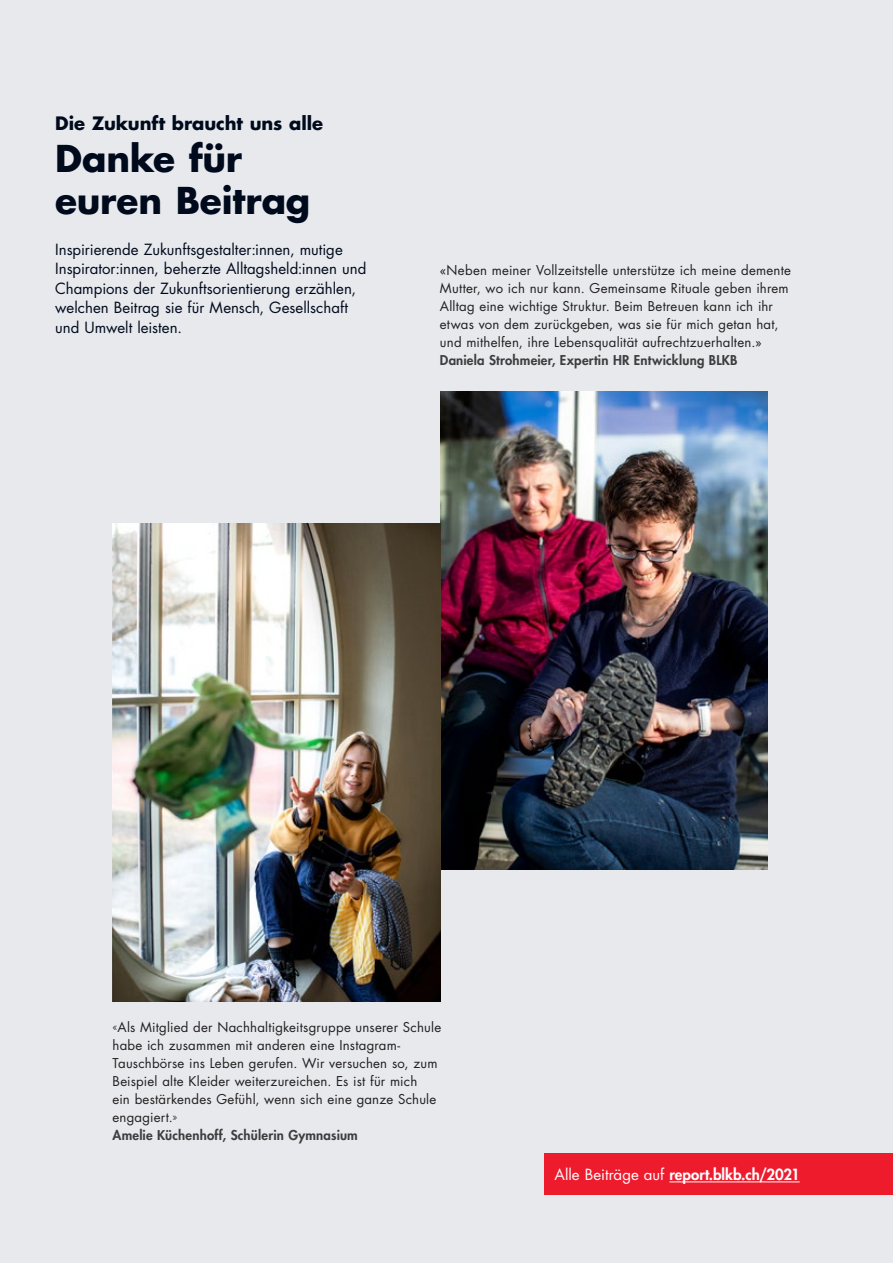
<style>
.page{position:relative;width:893px;height:1263px;background:#e7e9ec}
.page>*{position:absolute;margin:0;border:0;box-sizing:border-box;transform-origin:0 0}
.t1{font:700 36px/42px "Futura Std";letter-spacing:-.005em;color:#000a1d}
.t2{font:700 18px "Futura Std";letter-spacing:-.005em;color:#000a1d}
.t3{font:15px/19.5px "Futura Std";color:#000a1d}
.t4{font:800 15px "Futura Std";color:#fff}
.t5{font:13.2px/18px "Futura Std";letter-spacing:.015em;color:#231f20}
.t6{font:800 13.2px "Futura Std";letter-spacing:.015em;color:#3e3e3f}
.s1{font-weight:300}
.s2{font-weight:800;color:#3e3e3f}
.s3{font-weight:400}
</style>
<div class="page">
<div style="left:544px;top:1153px;width:349px;height:42px;background:#ee1b2d"></div>
<img style="left:440px;top:392px;width:328px;height:477px">
<img style="left:113px;top:524px;width:327px;height:478px">
<hr style="left:669px;top:1181px;width:131px;height:1px;background:#fff">
<h2 class="t2" style="left:55px;top:111px;width:269px">Die Zukunft braucht uns alle</h2>
<h1 class="t1" style="left:55px;top:137px;width:257px">Danke für euren Beitrag</h1>
<p class="t3" style="left:55px;top:239px;width:313px">Inspirierende Zukunftsgestalter:innen, mutige Inspirator:innen, beherzte Alltagsheld:innen und Champions der Zukunftsorientierung erzählen, welchen Beitrag sie für Mensch, Gesellschaft und Umwelt leisten.</p>
<p class="t5" style="left:440px;top:261px;width:353px">«Neben meiner Vollzeitstelle unterstütze ich meine demente Mutter, wo ich nur kann. Gemeinsame Rituale geben ihrem Alltag eine wichtige Struktur. Beim Betreuen kann ich ihr etwas von dem zurückgeben, was sie für mich getan hat, und mithelfen, ihre Lebensqualität aufrechtzuerhalten.»</p>
<p class="t6" style="left:440px;top:351px;width:299px">Daniela Strohmeier, Expertin HR Entwicklung BLKB</p>
<p class="t5" style="left:113px;top:1019px;width:330px"><span class="s1">«</span>Als Mitglied der Nachhaltigkeitsgruppe unserer Schule habe ich zusammen mit anderen eine Instagram-Tauschbörse ins Leben gerufen. Wir versuchen so, zum Beispiel alte Kleider weiterzureichen. Es ist für mich<br>ein bestärkendes Gefühl, wenn sich eine ganze Schule engagiert.<span class="s1">»<br></span><span class="s2">Amelie Küchenhoff, Schülerin Gymnasium</span></p>
<p class="t4" style="left:555px;top:1165px;width:247px"><span class="s3">Alle Beiträge auf</span> report.blkb.ch/2021</p>
</div>
